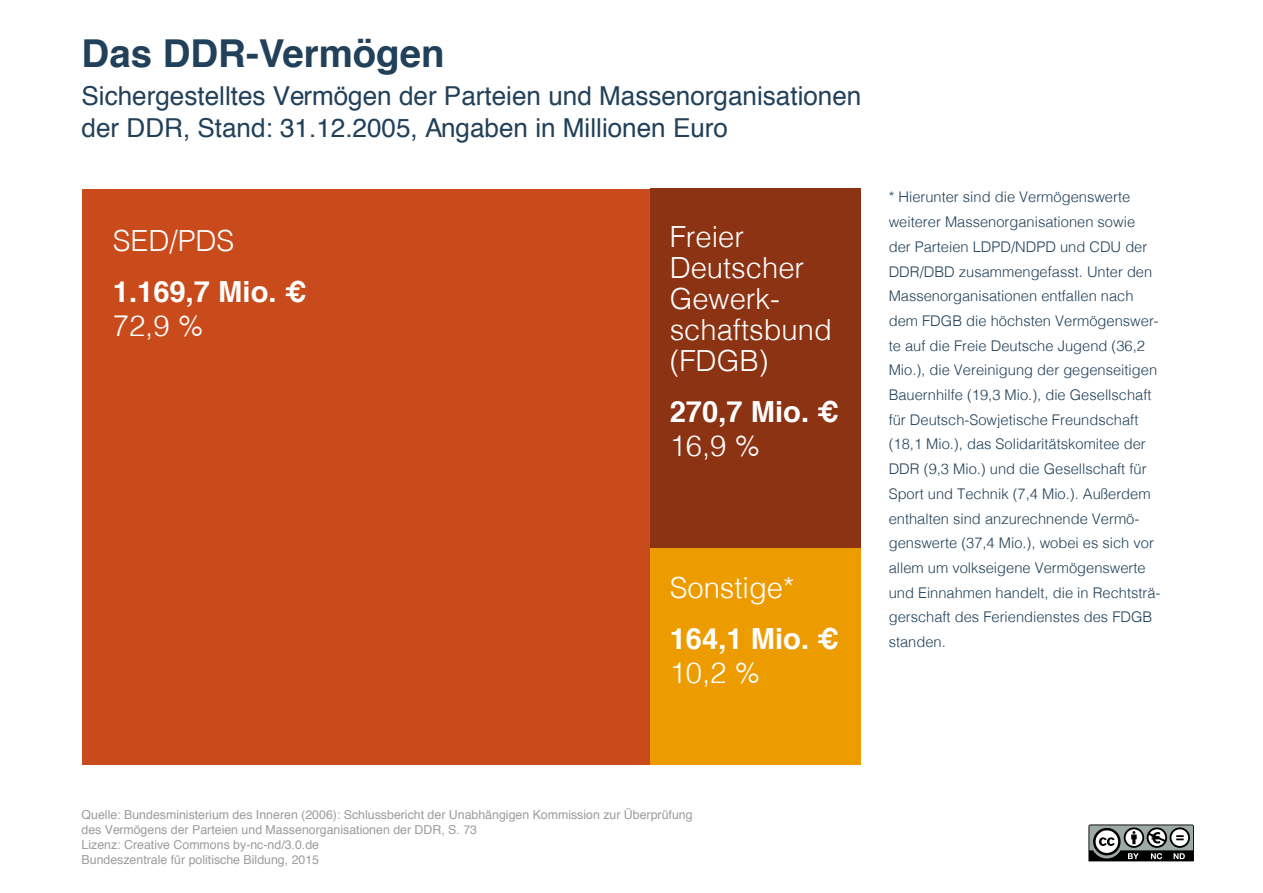
<style>
.page{position:relative;width:1263px;height:893px;background:#fff}
.page>*{position:absolute;margin:0;border:0;box-sizing:border-box;transform-origin:0 0}
.t1{font:700 38.4px "Helvetica";color:#214059}
.t2{font:300 29.25px/31.2px "Helvetica";color:#fff}
.t3{font:700 29.25px "Helvetica";color:#fff}
.t4{font:26.1px/31.3px "Helvetica";color:#214059}
.t5{font:300 14.7px/24.8px "Helvetica";color:#214059}
.t6{font:12.3px/14.9px "Helvetica";color:#9c9c9c}
</style>
<div class="page">
<div style="left:82px;top:189px;width:778px;height:576px;background:#c94a1a"></div>
<div style="left:650px;top:548px;width:210px;height:217px;background:#ed9c00"></div>
<div style="left:650px;top:189px;width:210px;height:359px;background:#8c3314"></div>
<svg style="left:1088px;top:824px;width:106px;height:37px"></svg>
<h1 class="t1" style="left:82px;top:22px;width:365px">Das DDR-Vermögen</h1>
<h3 class="t4" style="left:82px;top:81px;width:781px">Sichergestelltes Vermögen der Parteien und Massenorganisationen der DDR, Stand: 31.12.2005, Angaben in Millionen Euro</h3>
<h2 class="t2" style="left:113px;top:223px;width:123px">SED/PDS</h2>
<h2 class="t3" style="left:113px;top:268px;width:195px">1.169,7 Mio. €</h2>
<h2 class="t2" style="left:113px;top:308px;width:92px">72,9 %</h2>
<h2 class="t2" style="left:670px;top:219px;width:164px">Freier<br>Deutscher<br>Gewerk&shy;schaftsbund (FDGB)</h2>
<h2 class="t3" style="left:670px;top:388px;width:171px">270,7 Mio. €</h2>
<h2 class="t2" style="left:670px;top:428px;width:92px">16,9 %</h2>
<h2 class="t2" style="left:670px;top:570px;width:126px">Sonstige*</h2>
<h2 class="t3" style="left:670px;top:615px;width:171px">164,1 Mio. €</h2>
<h2 class="t2" style="left:670px;top:655px;width:92px">10,2 %</h2>
<p class="t5" style="left:889px;top:184px;width:273px">* Hierunter sind die Vermögenswerte weiterer Massenorganisationen sowie der Parteien LDPD/NDPD und CDU der DDR/DBD zusammengefasst. Unter den Massenorganisationen entfallen nach dem FDGB die höchsten Vermögenswer&shy;te auf die Freie Deutsche Jugend (36,2<br>Mio.), die Vereinigung der gegenseitigen Bauernhilfe (19,3 Mio.), die Gesellschaft für Deutsch-Sowjetische Freundschaft (18,1 Mio.), das Solidaritätskomitee der DDR (9,3 Mio.) und die Gesellschaft für Sport und Technik (7,4 Mio.). Außerdem enthalten sind anzurechnende Vermö&shy;genswerte (37,4 Mio.), wobei es sich vor allem um volkseigene Vermögenswerte und Einnahmen handelt, die in Rechtsträ&shy;gerschaft des Feriendienstes des FDGB standen.</p>
<p class="t6" style="left:82px;top:808px;width:612px">Quelle: Bundesministerium des Inneren (2006): Schlussbericht der Unabhängigen Kommission zur Überprüfung des Vermögens der Parteien und Massenorganisationen der DDR, S. 73<br>Lizenz: Creative Commons by-nc-nd/3.0.de<br>Bundeszentrale für politische Bildung, 2015</p>
</div>
